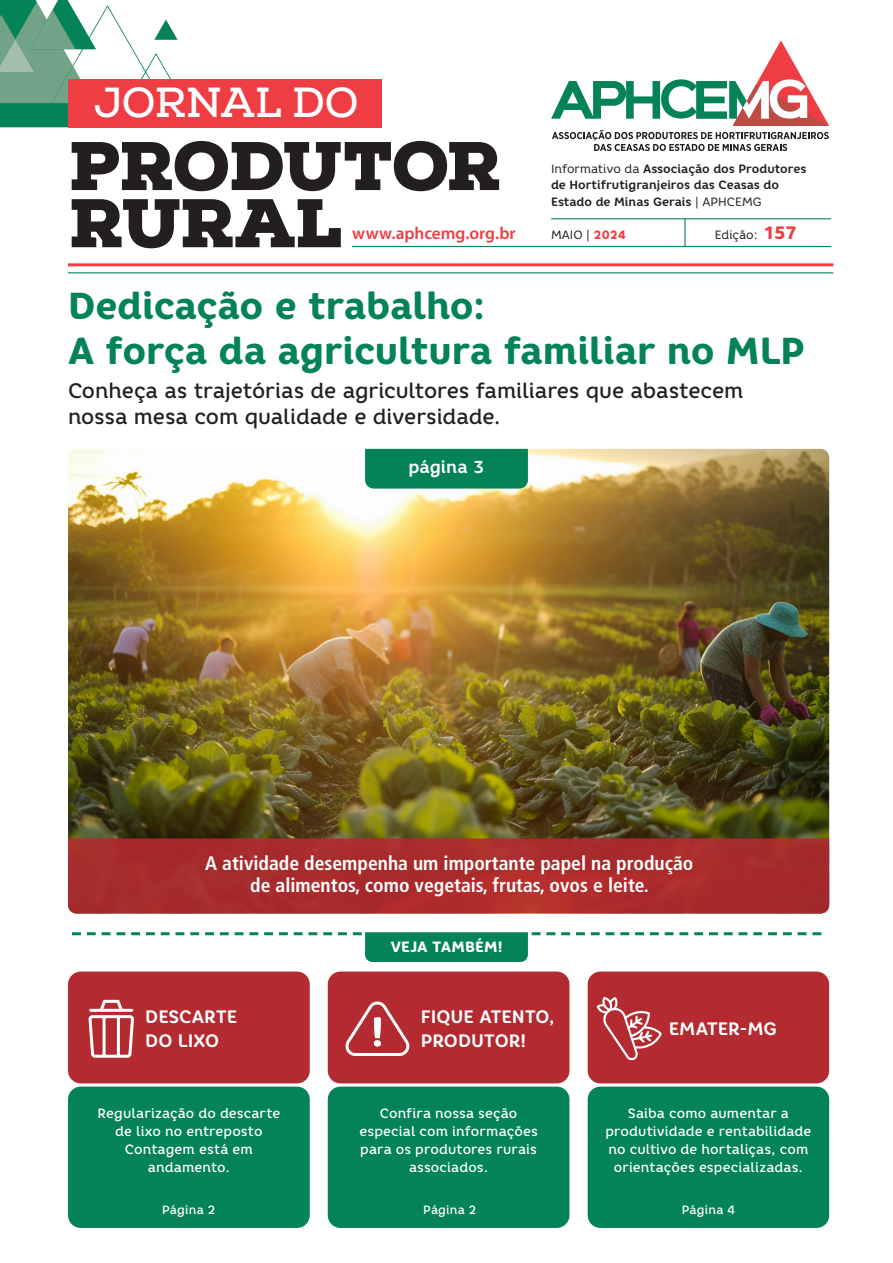
<style>
.page{position:relative;width:893px;height:1263px;background:#fff}
.page>*{position:absolute;margin:0;border:0;box-sizing:border-box;transform-origin:0 0}
.titulo_jornal_-_produtor_rural{font:900 68.55px "Nexa Slab";letter-spacing:-.015em;color:#231f20}
.titulo_jornal_-_jornal{font:700 42px "Nexa Slab";letter-spacing:-.01em;color:#fff}
.titulos{font:800 37.5px/45px "Core Rhino 75";letter-spacing:-.005em;color:#048356}
.subtitulos{font:500 21px/25.5px "Core Rhino 55";letter-spacing:-.005em;color:#231f20}
.legendas{font:700 condensed 19.65px/22.5px "Frutiger LT Std";color:#fff;text-align:center}
.titulos_quadrinhos{font:700 18px/24px "Core Rhino 65";letter-spacing:-.005em;color:#fff}
.número_edicao{font:800 18px "Core Rhino 75";color:#ee3d43}
.expediente2{font:600 17.4px "Myriad Pro";color:#ee3d43}
.titulo_quadrinhos{font:700 17.25px "Core Rhino 65";color:#fff}
.titulo_quadrinhos-2{font:800 14.85px "Core Rhino 75";letter-spacing:.01em;color:#fff}
.itens_quadrinhos{font:500 13.5px/18px "Core Rhino 55";letter-spacing:.01em;color:#fff;text-align:center}
.dados_edicao{font:700 12px/16.5px "Core Rhino 65";color:#231f20}
.veja_pagina{font:500 12px "Core Rhino 55";letter-spacing:.015em;color:#fff}
.edicao{font:12px "Core Rhino 45";color:#231f20}
.s1{font-family:"Core Rhino 45";font-weight:400}
.s2{font-family:"Core Rhino 75";font-weight:800;color:#ee3d43}
</style>
<div class="page">
<svg style="left:0;top:0;width:178px;height:127px"></svg>
<div style="left:68px;top:1086px;width:242px;height:142px;background:#048356;border-radius:13px"></div>
<div style="left:68px;top:971px;width:242px;height:112px;background:#b32a30;border-radius:13px"></div>
<div style="left:328px;top:1086px;width:241px;height:142px;background:#048356;border-radius:13px"></div>
<div style="left:328px;top:971px;width:241px;height:112px;background:#b32a30;border-radius:13px"></div>
<div style="left:588px;top:1086px;width:241px;height:142px;background:#048356;border-radius:13px"></div>
<div style="left:588px;top:971px;width:241px;height:112px;background:#b32a30;border-radius:13px"></div>
<svg style="left:551px;top:40px;width:278px;height:111px"></svg>
<div style="left:68px;top:79px;width:313px;height:48px;background:#ee3d43"></div>
<hr style="left:68px;top:263px;width:765px;height:3px;background:#ee3d43">
<hr style="left:68px;top:272px;width:765px;height:1px;background:#048356">
<hr style="left:352px;top:246px;width:479px;height:1px;background:#048356">
<hr style="left:551px;top:218px;width:280px;height:1px;background:#048356">
<svg style="left:684px;top:218px;width:1px;height:28px"></svg>
<img style="left:68px;top:449px;width:761px;height:389px">
<svg style="left:72px;top:932px;width:749px;height:30px"></svg>
<div style="left:365px;top:449px;width:163px;height:40px;background:#048356"></div>
<svg style="left:68px;top:838px;width:761px;height:75px;background:#a82c2c"></svg>
<svg style="left:88px;top:999px;width:46px;height:59px"></svg>
<svg style="left:597px;top:997px;width:65px;height:63px"></svg>
<svg style="left:345px;top:1001px;width:65px;height:55px"></svg>
<p class="titulo_jornal_-_jornal" style="left:94px;top:77px;width:266px">JORNAL DO</p>
<p class="titulo_jornal_-_produtor_rural" style="left:69px;top:123px;width:434px">PRODUTOR</p>
<p class="titulo_jornal_-_produtor_rural" style="left:69px;top:180px;width:275px">RURAL</p>
<p class="expediente2" style="left:352px;top:222px;width:165px">www.aphcemg.org.br</p>
<p class="dados_edicao" style="left:551px;top:160px;width:257px"><span class="s1">Informativo da</span> Associação dos Produtores de Hortifrutigranjeiros das Ceasas do</p>
<p class="dados_edicao" style="left:551px;top:193px;width:212px">Estado de Minas Gerais <span class="s1">| APHCEMG</span></p>
<p class="edicao" style="left:551px;top:227px;width:76px">MAIO | <span class="s2">2024</span></p>
<p class="edicao" style="left:715px;top:227px;width:45px">Edição:</p>
<p class="número_edicao" style="left:763px;top:220px;width:36px">157</p>
<p class="titulos" style="left:68px;top:283px;width:738px">Dedicação e trabalho:<br>A força da agricultura familiar no MLP</p>
<p class="subtitulos" style="left:68px;top:378px;width:677px">Conheça as trajetórias de agricultores familiares que abastecem nossa mesa com qualidade e diversidade.</p>
<p class="titulo_quadrinhos" style="left:408px;top:456px;width:78px">página 3</p>
<p class="legendas" style="left:205px;top:851px;width:490px">A atividade desempenha um importante papel na produção de alimentos, como vegetais, frutas, ovos e leite.</p>
<p class="titulo_quadrinhos-2" style="left:390px;top:937px;width:114px">VEJA TAMBÉM!</p>
<p class="titulos_quadrinhos" style="left:145px;top:1004px;width:93px">DESCARTE<br>DO LIXO</p>
<p class="titulos_quadrinhos" style="left:421px;top:1004px;width:136px">FIQUE ATENTO,<br>PRODUTOR!</p>
<p class="titulos_quadrinhos" style="left:669px;top:1016px;width:110px">EMATER-MG</p>
<p class="itens_quadrinhos" style="left:97px;top:1104px;width:185px">Regularização do descarte de lixo no entreposto<br>Contagem está em andamento.</p>
<p class="itens_quadrinhos" style="left:359px;top:1104px;width:180px">Confira nossa seção especial com informações para os produtores rurais associados.</p>
<p class="itens_quadrinhos" style="left:605px;top:1104px;width:208px">Saiba como aumentar a produtividade e rentabilidade no cultivo de hortaliças, com orientações especializadas.</p>
<p class="veja_pagina" style="left:162px;top:1202px;width:55px">Página 2</p>
<p class="veja_pagina" style="left:423px;top:1202px;width:55px">Página 2</p>
<p class="veja_pagina" style="left:682px;top:1202px;width:55px">Página 4</p>
</div>
